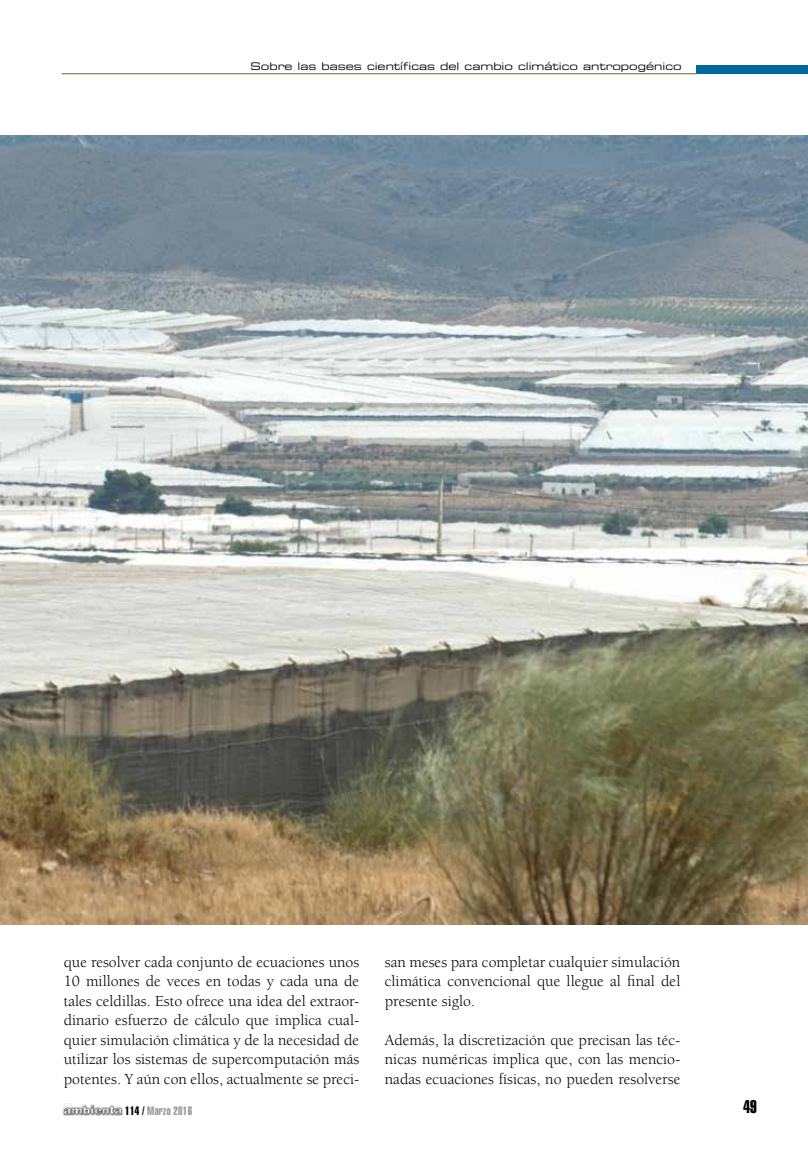
<style>
.page{position:relative;width:808px;height:1149px;background:#fff}
.page>*{position:absolute;margin:0;border:0;box-sizing:border-box;transform-origin:0 0}
.t1{font:18px "Helvetica LT Std Extra Comp";color:#000}
.t2{font:15.75px/19.5px "Berkeley Std";color:#000;text-align:justify}
.t3{font:12px "Helvetica LT Std Extra Comp";letter-spacing:.025em;color:#9c9e9f}
.t4{font:10.5px "Eurostile LT Std Ex 2";color:#000}
.s1{color:#000}
</style>
<div class="page">
<div style="left:696px;top:65px;width:112px;height:9px;background:#00689e"></div>
<hr style="left:62px;top:73px;width:635px;height:1px;background:#5f6d27">
<img style="left:62px;top:1103px;width:61px;height:13px">
<img style="left:0;top:135px;width:808px;height:789px">
<p class="t4" style="left:250px;top:59px;width:433px">Sobre las bases científicas del cambio climático antropogénico</p>
<p class="t2" style="left:64px;top:952px;width:297px">que resolver cada conjunto de ecuaciones unos 10 millones de veces en todas y cada una de tales celdillas. Esto ofrece una idea del extraor&shy;dinario esfuerzo de cálculo que implica cual&shy;quier simulación climática y de la necesidad de utilizar los sistemas de supercomputación más potentes. Y aún con ellos, actualmente se preci-</p>
<p class="t2" style="left:385px;top:952px;width:297px">san meses para completar cualquier simulación climática convencional que llegue al final del presente siglo.</p>
<p class="t2" style="left:385px;top:1030px;width:297px">Además, la discretización que precisan las téc&shy;nicas numéricas implica que, con las mencio&shy;nadas ecuaciones físicas, no pueden resolverse</p>
<p class="t3" style="left:125px;top:1103px;width:68px"><span class="s1">114 /</span> Marzo 2016</p>
<p class="t1" style="left:744px;top:1095px;width:15px">49</p>
</div>
